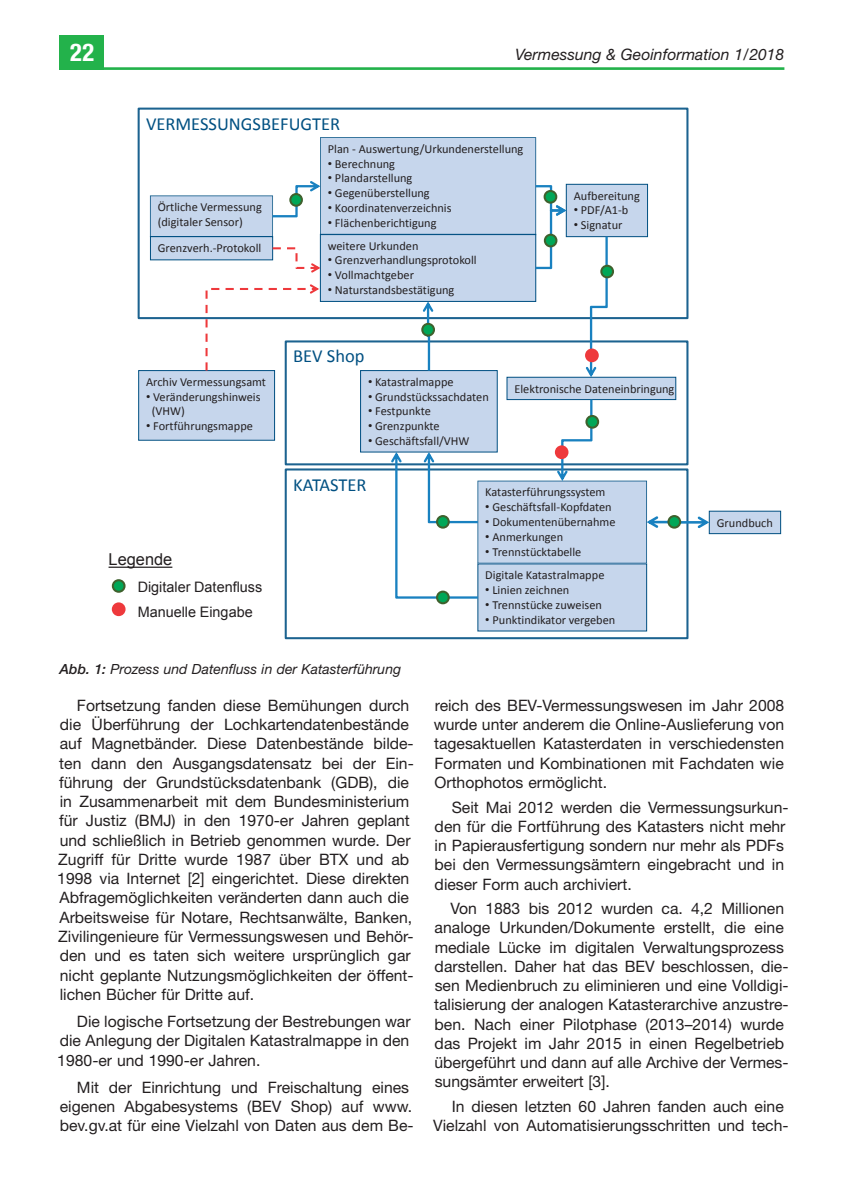
<style>
.page{position:relative;width:844px;height:1191px;background:#fff}
.page>*{position:absolute;margin:0;border:0;box-sizing:border-box;transform-origin:0 0}
.t1{font:700 condensed 24.5px "Helvetica Neue LT Std";color:#fff}
.t2{font:18.55px "Calibri";color:#015082}
.t3{font:16.45px "Arial";color:#231f20}
.t4{font:15.75px/19.2px "Helvetica Neue LT Std";color:#231f20}
.t5{font:italic 15.75px "Helvetica Neue LT Std";color:#231f20}
.t6{font:14.35px/25px "Arial";color:#231f20}
.t7{font:italic 14px "Helvetica Neue LT Std";color:#231f20}
.t8{font:12.25px/14.7px "Calibri";color:#231f20}
.s1{font-family:"Arial"}
.s2{font-weight:500}
</style>
<div class="page">
<hr style="left:60px;top:67px;width:724px;height:3px;background:#23b24b">
<div style="left:60px;top:35px;width:44px;height:35px;background:#23b24b"></div>
<div style="left:320px;top:235px;width:215px;height:66px;background:#c6d6ec"></div>
<div style="left:320px;top:234px;width:216px;height:68px;border:1px solid #015082"></div>
<div style="left:566px;top:184px;width:81px;height:53px;background:#c6d6ec"></div>
<div style="left:565px;top:184px;width:82px;height:53px;border:1px solid #015082"></div>
<div style="left:507px;top:377px;width:168px;height:22px;background:#c6d6ec"></div>
<div style="left:506px;top:377px;width:170px;height:23px;border:1px solid #015082"></div>
<div style="left:477px;top:564px;width:169px;height:67px;background:#c6d6ec"></div>
<div style="left:709px;top:511px;width:71px;height:22px;background:#c6d6ec"></div>
<div style="left:708px;top:511px;width:72px;height:23px;border:1px solid #015082"></div>
<div style="left:360px;top:370px;width:137px;height:82px;background:#c6d6ec"></div>
<div style="left:360px;top:370px;width:137px;height:82px;border:1px solid #015082"></div>
<div style="left:139px;top:370px;width:135px;height:70px;background:#c6d6ec"></div>
<div style="left:138px;top:370px;width:137px;height:70px;border:1px solid #015082"></div>
<div style="left:138px;top:108px;width:550px;height:211px;border:2px solid #1c6390"></div>
<svg style="left:150px;top:137px;width:416px;height:136px"></svg>
<div style="left:284px;top:340px;width:404px;height:125px;border:2px solid #1c6390"></div>
<svg style="left:585px;top:237px;width:22px;height:140px"></svg>
<svg style="left:422px;top:301px;width:11px;height:69px"></svg>
<div style="left:284px;top:468px;width:404px;height:171px;border:2px solid #1c6390"></div>
<svg style="left:205px;top:284px;width:114px;height:86px"></svg>
<svg style="left:391px;top:399px;width:318px;height:199px"></svg>
<div style="left:290px;top:194px;width:12px;height:12px;background:#00a757;border-radius:50%"></div>
<div style="left:289px;top:193px;width:14px;height:14px;border:2px solid #3f612d;border-radius:50%"></div>
<div style="left:544px;top:191px;width:12px;height:12px;background:#00a757;border-radius:50%"></div>
<div style="left:543px;top:190px;width:14px;height:14px;border:2px solid #3f612d;border-radius:50%"></div>
<div style="left:544px;top:235px;width:12px;height:11px;background:#00a757;border-radius:50%"></div>
<div style="left:543px;top:234px;width:14px;height:13px;border:2px solid #3f612d;border-radius:50%"></div>
<div style="left:437px;top:591px;width:11px;height:12px;background:#00a757;border-radius:50%"></div>
<div style="left:436px;top:590px;width:13px;height:14px;border:2px solid #3f612d;border-radius:50%"></div>
<div style="left:437px;top:516px;width:11px;height:11px;background:#00a757;border-radius:50%"></div>
<div style="left:436px;top:515px;width:13px;height:13px;border:2px solid #3f612d;border-radius:50%"></div>
<div style="left:668px;top:516px;width:12px;height:11px;background:#00a757;border-radius:50%"></div>
<div style="left:667px;top:515px;width:14px;height:13px;border:2px solid #3f612d;border-radius:50%"></div>
<div style="left:586px;top:416px;width:12px;height:12px;background:#00a757;border-radius:50%"></div>
<div style="left:585px;top:415px;width:14px;height:14px;border:2px solid #3f612d;border-radius:50%"></div>
<div style="left:422px;top:324px;width:12px;height:11px;background:#00a757;border-radius:50%"></div>
<div style="left:421px;top:323px;width:14px;height:13px;border:2px solid #3f612d;border-radius:50%"></div>
<div style="left:601px;top:266px;width:12px;height:11px;background:#00a757;border-radius:50%"></div>
<div style="left:600px;top:265px;width:14px;height:13px;border:2px solid #3f612d;border-radius:50%"></div>
<div style="left:586px;top:349px;width:11px;height:12px;background:#ee393c;border-radius:50%"></div>
<div style="left:585px;top:348px;width:13px;height:14px;border:2px solid #ee393c;border-radius:50%"></div>
<div style="left:555px;top:446px;width:12px;height:12px;background:#ee393c;border-radius:50%"></div>
<div style="left:554px;top:445px;width:14px;height:14px;border:2px solid #ee393c;border-radius:50%"></div>
<div style="left:113px;top:580px;width:11px;height:12px;background:#00a757;border-radius:50%"></div>
<div style="left:112px;top:579px;width:13px;height:14px;border:2px solid #3f612d;border-radius:50%"></div>
<div style="left:113px;top:603px;width:11px;height:12px;background:#ee393c;border-radius:50%"></div>
<div style="left:112px;top:602px;width:13px;height:14px;border:2px solid #ee393c;border-radius:50%"></div>
<svg style="left:108px;top:566px;width:64px;height:2px"></svg>
<h1 class="t1" style="left:70px;top:38px;width:26px">22</h1>
<p class="t5" style="left:515px;top:44px;width:271px">Vermessung &amp; Geoinformation 1/2018</p>
<p class="t2" style="left:146px;top:112px;width:195px">VERMESSUNGSBEFUGTER</p>
<p class="t8" style="left:158px;top:200px;width:106px">Örtliche Vermessung (digitaler Sensor)</p>
<p class="t8" style="left:328px;top:141px;width:197px">Plan - Auswertung/Urkundenerstellung</p>
<p class="t8" style="left:328px;top:156px;width:69px"><span class="s1">•</span> Berechnung</p>
<p class="t8" style="left:328px;top:171px;width:86px"><span class="s1">•</span> Plandarstellung</p>
<p class="t8" style="left:328px;top:186px;width:103px"><span class="s1">•</span> Gegenüberstellung</p>
<p class="t8" style="left:328px;top:201px;width:125px"><span class="s1">•</span> Koordinatenverzeichnis</p>
<p class="t8" style="left:328px;top:215px;width:110px"><span class="s1">•</span> Flächenberichtigung</p>
<p class="t8" style="left:158px;top:240px;width:105px">Grenzverh.-Protokoll</p>
<p class="t8" style="left:328px;top:238px;width:92px">weitere Urkunden</p>
<p class="t8" style="left:328px;top:253px;width:150px"><span class="s1">•</span> Grenzverhandlungsprotokoll</p>
<p class="t8" style="left:328px;top:268px;width:88px"><span class="s1">•</span> Vollmachtgeber</p>
<p class="t8" style="left:328px;top:282px;width:128px"><span class="s1">•</span> Naturstandsbestätigung</p>
<p class="t2" style="left:293px;top:344px;width:73px">BEV Shop</p>
<p class="t8" style="left:573px;top:188px;width:67px">Aufbereitung</p>
<p class="t8" style="left:573px;top:203px;width:56px"><span class="s1">•</span> PDF/A1-b</p>
<p class="t8" style="left:573px;top:218px;width:50px"><span class="s1">•</span> Signatur</p>
<p class="t8" style="left:146px;top:374px;width:121px">Archiv Vermessungsamt</p>
<p class="t8" style="left:152px;top:389px;width:110px;text-indent:-6px"><span class="s1">•</span> Veränderungshinweis (VHW)</p>
<p class="t8" style="left:146px;top:419px;width:108px"><span class="s1">•</span> Fortführungsmappe</p>
<p class="t3" style="left:109px;top:548px;width:65px">Legende</p>
<p class="t6" style="left:138px;top:574px;width:126px">Digitaler Datenfluss<br>Manuelle Eingabe</p>
<p class="t8" style="left:368px;top:374px;width:87px"><span class="s1">•</span> Katastralmappe</p>
<p class="t8" style="left:368px;top:389px;width:122px"><span class="s1">•</span> Grundstückssachdaten</p>
<p class="t8" style="left:368px;top:404px;width:64px"><span class="s1">•</span> Festpunkte</p>
<p class="t8" style="left:368px;top:419px;width:73px"><span class="s1">•</span> Grenzpunkte</p>
<p class="t8" style="left:368px;top:434px;width:103px"><span class="s1">•</span> Geschäftsfall/VHW</p>
<p class="t8" style="left:514px;top:381px;width:161px">Elektronische Dateneinbringung</p>
<p class="t2" style="left:293px;top:472px;width:75px">KATASTER</p>
<p class="t8" style="left:485px;top:485px;width:122px">Katasterführungssystem</p>
<p class="t8" style="left:485px;top:500px;width:128px"><span class="s1">•</span> Geschäftsfall-Kopfdaten</p>
<p class="t8" style="left:485px;top:514px;width:132px"><span class="s1">•</span> Dokumentenübernahme</p>
<p class="t8" style="left:485px;top:529px;width:79px"><span class="s1">•</span> Anmerkungen</p>
<p class="t8" style="left:485px;top:539px;width:121px;line-height:23.8px"><span class="s1">•</span> Trennstücktabelle<br>Digitale Katastralmappe</p>
<p class="t8" style="left:485px;top:582px;width:86px"><span class="s1">•</span> Linien zeichnen</p>
<p class="t8" style="left:485px;top:597px;width:118px"><span class="s1">•</span> Trennstücke zuweisen</p>
<p class="t8" style="left:485px;top:612px;width:131px"><span class="s1">•</span> Punktindikator vergeben</p>
<p class="t7" style="left:60px;top:660px;width:343px"><span class="s2">Abb. 1:</span> Prozess und Datenfluss in der Katasterführung</p>
<p class="t8" style="left:716px;top:515px;width:58px">Grundbuch</p>
<p class="t4" style="left:57px;top:695px;width:358px;text-indent:20px">Fortsetzung fanden diese Bemühungen durch die Überführung der Lochkartendatenbestände auf Magnetbänder. Diese Datenbestände bilde&shy;ten dann den Ausgangsdatensatz bei der Ein&shy;führung der Grundstücksdatenbank (GDB), die in Zusammenarbeit mit dem Bundesministerium für Justiz (BMJ) in den 1970-er Jahren geplant und schließlich in Betrieb genommen wurde. Der Zugriff für Dritte wurde 1987 über BTX und ab 1998 via Internet [2] eingerichtet. Diese direkten Abfragemöglichkeiten veränderten dann auch die Arbeitsweise für Notare, Rechtsanwälte, Banken, Zivilingenieure für Vermessungswesen und Behör&shy;den und es taten sich weitere ursprünglich gar nicht geplante Nutzungsmöglichkeiten der öffent&shy;lichen Bücher für Dritte auf.</p>
<p class="t4" style="left:57px;top:1011px;width:355px;text-align:justify;text-indent:20px">Die logische Fortsetzung der Bestrebungen war die Anlegung der Digitalen Katastralmappe in den 1980-er und 1990-er Jahren.</p>
<p class="t4" style="left:60px;top:1077px;width:355px;text-indent:17px">Mit der Einrichtung und Freischaltung eines eigenen Abgabesystems (BEV Shop) auf www. bev.gv.at für eine Vielzahl von Daten aus dem Be-</p>
<p class="t4" style="left:433px;top:695px;width:352px;text-align:justify">reich des BEV-Vermessungswesen im Jahr 2008 wurde unter anderem die Online-Auslieferung von tagesaktuellen Katasterdaten in verschiedensten Formaten und Kombinationen mit Fachdaten wie Orthophotos ermöglicht.</p>
<p class="t4" style="left:434px;top:797px;width:355px;text-indent:17px">Seit Mai 2012 werden die Vermessungsurkun&shy;den für die Fortführung des Katasters nicht mehr in Papierausfertigung sondern nur mehr als PDFs bei den Vermessungsämtern eingebracht und in dieser Form auch archiviert.</p>
<p class="t4" style="left:434px;top:898px;width:356px;text-indent:16px">Von 1883 bis 2012 wurden ca. 4,2 Millionen analoge Urkunden/Dokumente erstellt, die eine mediale Lücke im digitalen Verwaltungsprozess darstellen. Daher hat das BEV beschlossen, die&shy;sen Medienbruch zu eliminieren und eine Volldigi&shy;talisierung der analogen Katasterarchive anzustre&shy;ben. Nach einer Pilotphase (2013–2014) wurde das Projekt im Jahr 2015 in einen Regelbetrieb übergeführt und dann auf alle Archive der Vermes&shy;sungsämter erweitert [3].</p>
<p class="t4" style="left:433px;top:1096px;width:357px;text-indent:19px">In diesen letzten 60 Jahren fanden auch eine<br>Vielzahl von Automatisierungsschritten und tech-</p>
</div>
